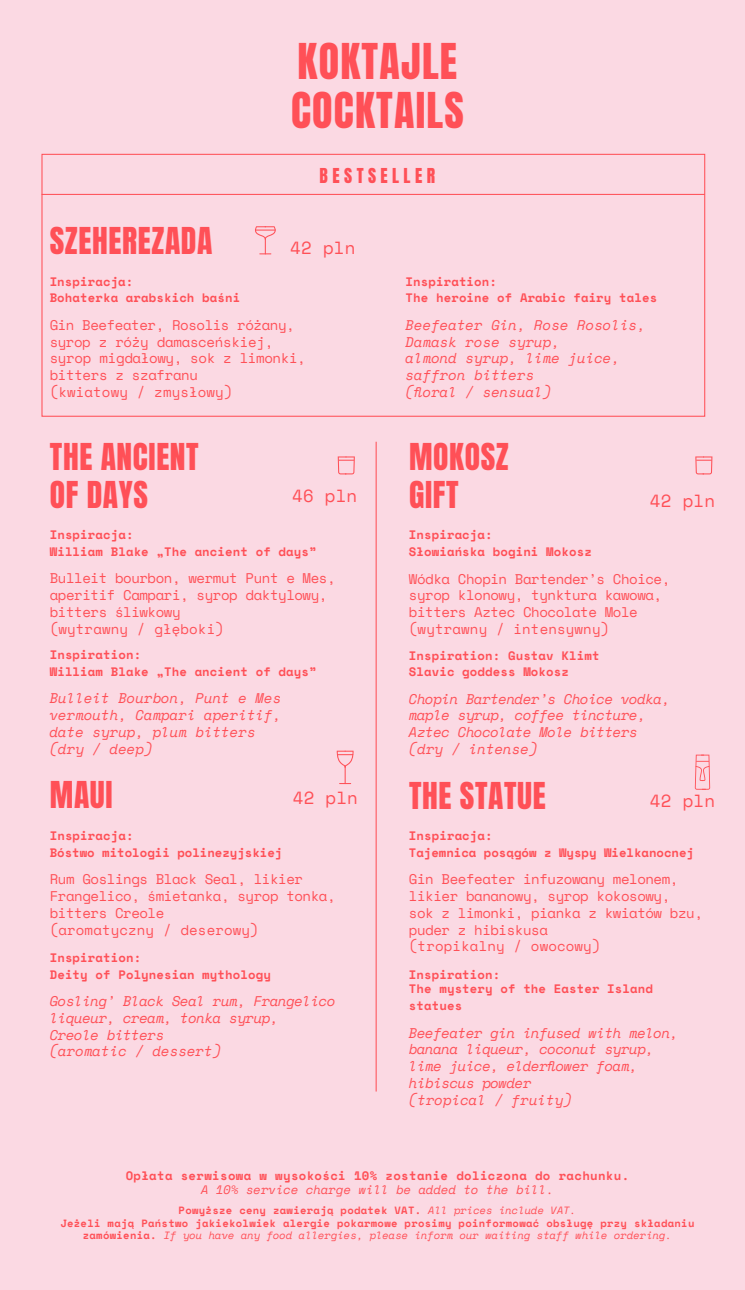
<style>
.page{position:relative;width:745px;height:1290px;background:#fff}
.page>*{position:absolute;margin:0;border:0;box-sizing:border-box;transform-origin:0 0}
.t1{font:42px/49px "Anton";letter-spacing:.03em;color:#ff5057}
.t2{font:31.5px/37.8px "Anton";letter-spacing:.02em;color:#ff5057}
.t3{font:17.5px "Space Mono";letter-spacing:.01em;color:#ff5057}
.t4{font:17.5px "Anton";color:#ff5057}
.t5{font:14px/16.8px "Space Mono";letter-spacing:-.03em;color:#ff5057}
.t6{font:italic 14px/16.8px "Space Mono";letter-spacing:-.03em;color:#ff5057}
.t7{font:italic 14px/16.8px "Space Mono";color:#ff5057}
.t8{font:700 12.25px/16.8px "Space Mono";letter-spacing:.01em;color:#ff5057}
.t9{font:700 12.25px "Space Mono";letter-spacing:.03em;color:#ff5057}
.t10{font:italic 12.25px "Space Mono";color:#ff5057}
.t11{font:700 10.5px/12.6px "Space Mono";letter-spacing:.03em;color:#ff5057;text-align:center}
.s1{font-weight:400;font-style:italic}
</style>
<div class="page">
<div style="left:0;top:0;width:744px;height:1290px;background:#fbd9e3"></div>
<div style="left:41px;top:154px;width:663px;height:263px;border:1px solid #ff5057"></div>
<hr style="left:375px;top:442px;width:1px;height:649px;background:#ff5057">
<hr style="left:42px;top:194px;width:662px;height:1px;background:#ff5057">
<svg style="left:255px;top:226px;width:21px;height:28px"></svg>
<svg style="left:337px;top:456px;width:17px;height:18px"></svg>
<svg style="left:695px;top:456px;width:17px;height:18px"></svg>
<svg style="left:336px;top:751px;width:18px;height:33px"></svg>
<svg style="left:694px;top:755px;width:15px;height:35px"></svg>
<h1 class="t1" style="left:291px;top:40px;width:174px">KOKTAJLE<br>COCKTAILS</h1>
<p class="t4" style="left:319px;top:167px;width:117px">B E S T S E L L E R</p>
<h2 class="t2" style="left:50px;top:224px;width:164px">SZEHEREZADA</h2>
<p class="t8" style="left:50px;top:272px;width:192px">Inspiracja:<br>Bohaterka arabskich baśni</p>
<p class="t5" style="left:50px;top:316px;width:257px">Gin Beefeater, Rosolis różany, syrop z róży damasceńskiej, syrop migdałowy, sok z limonki, bitters z szafranu<br>(kwiatowy / zmysłowy)</p>
<p class="t3" style="left:290px;top:235px;width:67px">42 pln</p>
<h2 class="t2" style="left:50px;top:440px;width:150px">THE ANCIENT<br>OF DAYS</h2>
<p class="t8" style="left:50px;top:526px;width:268px">Inspiracja:<br>William Blake „The ancient of days”</p>
<p class="t5" style="left:50px;top:569px;width:287px">Bulleit bourbon, wermut Punt e Mes, aperitif Campari, syrop daktylowy, bitters śliwkowy<br>(wytrawny / głęboki)</p>
<p class="t8" style="left:50px;top:646px;width:268px">Inspiration:<br>William Blake „The ancient of days”</p>
<p class="t7" style="left:50px;top:689px;width:233px">Bulleit Bourbon, Punt e Mes vermouth, Campari aperitif, date syrup, plum bitters (dry / deep)</p>
<h2 class="t2" style="left:50px;top:779px;width:64px">MAUI</h2>
<p class="t8" style="left:50px;top:827px;width:234px">Inspiracja:<br>Bóstwo mitologii polinezyjskiej</p>
<p class="t5" style="left:50px;top:870px;width:287px">Rum Goslings Black Seal, likier<br>Frangelico, śmietanka, syrop tonka, bitters Creole<br>(aromatyczny / deserowy)</p>
<p class="t8" style="left:50px;top:948px;width:222px">Inspiration:<br>Deity of Polynesian mythology</p>
<p class="t6" style="left:50px;top:992px;width:287px">Gosling’ Black Seal rum, Frangelico liqueur, cream, tonka syrup,<br>Creole bitters<br>(aromatic / dessert)</p>
<p class="t3" style="left:292px;top:483px;width:67px">46 pln</p>
<p class="t3" style="left:292px;top:784px;width:67px">42 pln</p>
<p class="t8" style="left:405px;top:272px;width:253px">Inspiration:<br>The heroine of Arabic fairy tales</p>
<p class="t7" style="left:405px;top:316px;width:241px">Beefeater Gin, Rose Rosolis,<br>Damask rose syrup,<br>almond syrup, lime juice, saffron bitters<br>(floral / sensual)</p>
<h2 class="t2" style="left:409px;top:440px;width:101px">MOKOSZ<br>GIFT</h2>
<p class="t8" style="left:408px;top:526px;width:184px">Inspiracja:<br>Słowiańska bogini Mokosz</p>
<p class="t5" style="left:408px;top:570px;width:263px">Wódka Chopin Bartender’s Choice, syrop klonowy, tynktura kawowa, bitters Aztec Chocolate Mole (wytrawny / intensywny)</p>
<p class="t8" style="left:408px;top:646px;width:192px">Inspiration: Gustav Klimt<br>Slavic goddess Mokosz</p>
<p class="t6" style="left:408px;top:690px;width:263px">Chopin Bartender’s Choice vodka, maple syrup, coffee tincture,<br>Aztec Chocolate Mole bitters (dry / intense)</p>
<h2 class="t2" style="left:409px;top:779px;width:138px">THE STATUE</h2>
<p class="t8" style="left:408px;top:827px;width:286px">Inspiracja:<br>Tajemnica posągów z Wyspy Wielkanocnej</p>
<p class="t5" style="left:408px;top:870px;width:295px">Gin Beefeater infuzowany melonem, likier bananowy, syrop kokosowy,<br>sok z limonki, pianka z kwiatów bzu, puder z hibiskusa<br>(tropikalny / owocowy)</p>
<p class="t8" style="left:408px;top:966px;width:245px;line-height:14.7px">Inspiration:<br>The mystery of the Easter Island</p>
<p class="t8" style="left:408px;top:997px;width:55px">statues</p>
<p class="t6" style="left:408px;top:1024px;width:271px">Beefeater gin infused with melon, banana liqueur, coconut syrup, lime juice, elderflower foam, hibiscus powder<br>(tropical / fruity)</p>
<p class="t3" style="left:649px;top:488px;width:67px">42 pln</p>
<p class="t3" style="left:649px;top:788px;width:67px">42 pln</p>
<p class="t9" style="left:126px;top:1166px;width:504px">Opłata serwisowa w wysokości 10% zostanie doliczona do rachunku.</p>
<p class="t10" style="left:201px;top:1181px;width:354px">A 10% service charge will be added to the bill.</p>
<p class="t11" style="left:60px;top:1203px;width:635px">Powyższe ceny zawierają podatek VAT. <span class="s1">All prices include VAT.<br></span>Jeżeli mają Państwo jakiekolwiek alergie pokarmowe prosimy poinformować obsługę przy składaniu zamówienia. <span class="s1">If you have any food allergies, please inform our waiting staff while ordering.</span></p>
</div>
